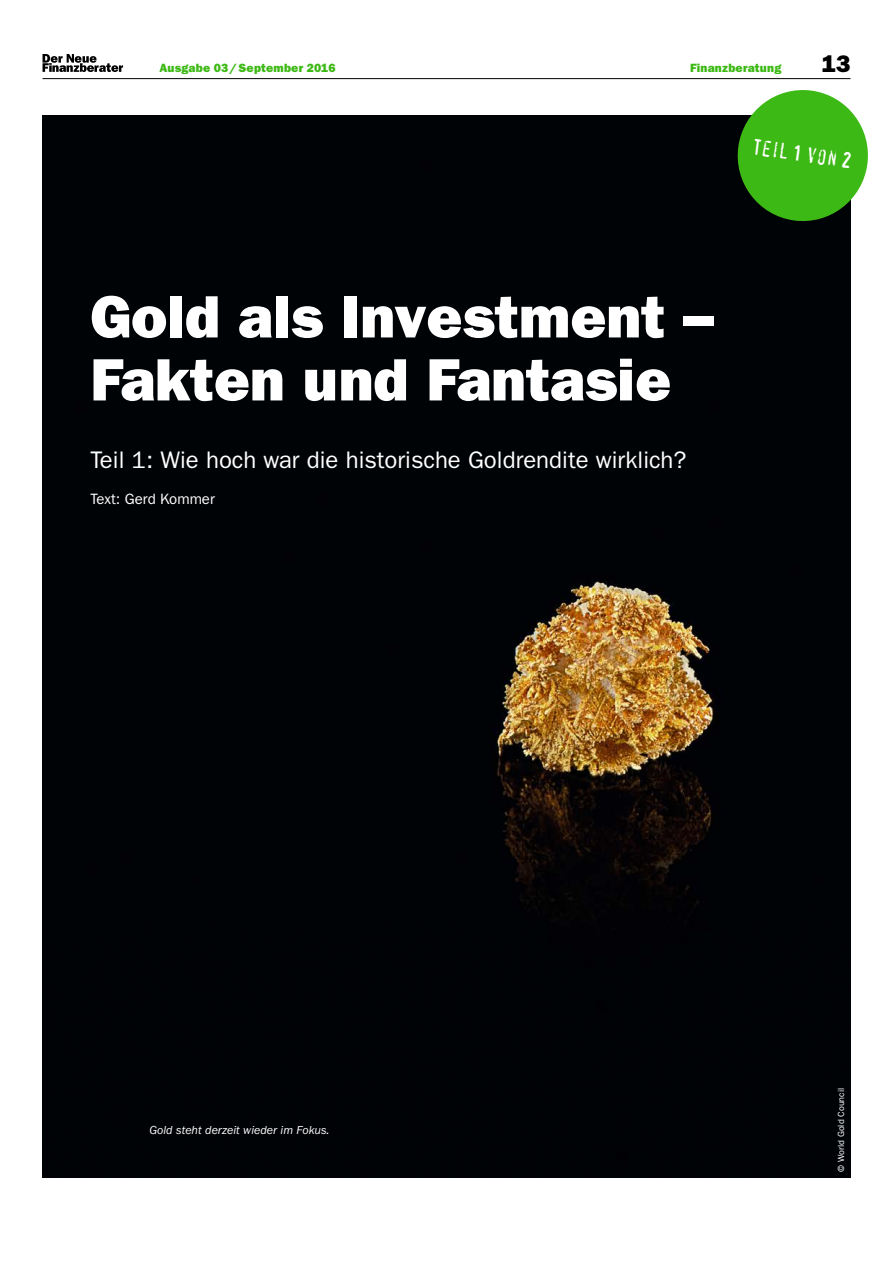
<style>
.page{position:relative;width:893px;height:1263px;background:#fff}
.page>*{position:absolute;margin:0;border:0;box-sizing:border-box;transform-origin:0 0}
.t1{font:60px/63px "ITC Franklin Gothic Std Hvy";color:#fff}
.t2{font:24px "ITC Franklin Gothic Std";color:#fff}
.t3{font:24px "ITC Franklin Gothic Std Hvy";color:#000}
.t4{font:21px "Confidential OT";color:#fff}
.t5{font:15px "ITC Franklin Gothic Std";color:#fff}
.t6{font:12px "ITC Franklin Gothic Std Hvy";letter-spacing:.015em;color:#3db915}
.t7{font:italic 12px "ITC Franklin Gothic Std";color:#fff}
.t8{font:9px "ITC Franklin Gothic Std";color:#fff}
</style>
<div class="page">
<div style="left:43px;top:116px;width:807px;height:1062px;background:#000306"></div>
<hr style="left:43px;top:78px;width:807px;height:1px;background:#000">
<svg style="left:43px;top:54px;width:80px;height:18px"></svg>
<svg style="left:733px;top:90px;width:135px;height:135px;background:#4faa32"></svg>
<p class="t6" style="left:159px;top:61px;width:178px">Ausgabe 03/September 2016</p>
<p class="t6" style="left:690px;top:61px;width:93px">Finanzberatung</p>
<p class="t3" style="left:822px;top:50px;width:30px">13</p>
<p class="t4" style="left:754px;top:135px;width:102px;rotate:8deg">Teil 1 von 2</p>
<h1 class="t1" style="left:90px;top:285px;width:624px">Gold als Investment –<br>Fakten und Fantasie</h1>
<p class="t2" style="left:90px;top:446px;width:598px">Teil 1: Wie hoch war die historische Goldrendite wirklich?</p>
<p class="t5" style="left:90px;top:490px;width:126px">Text: Gerd Kommer</p>
<p class="t7" style="left:149px;top:1123px;width:182px">Gold steht derzeit wieder im Fokus.</p>
<p class="t8" style="left:836px;top:1171px;width:85px;rotate:-90deg">© World Gold Council</p>
</div>
